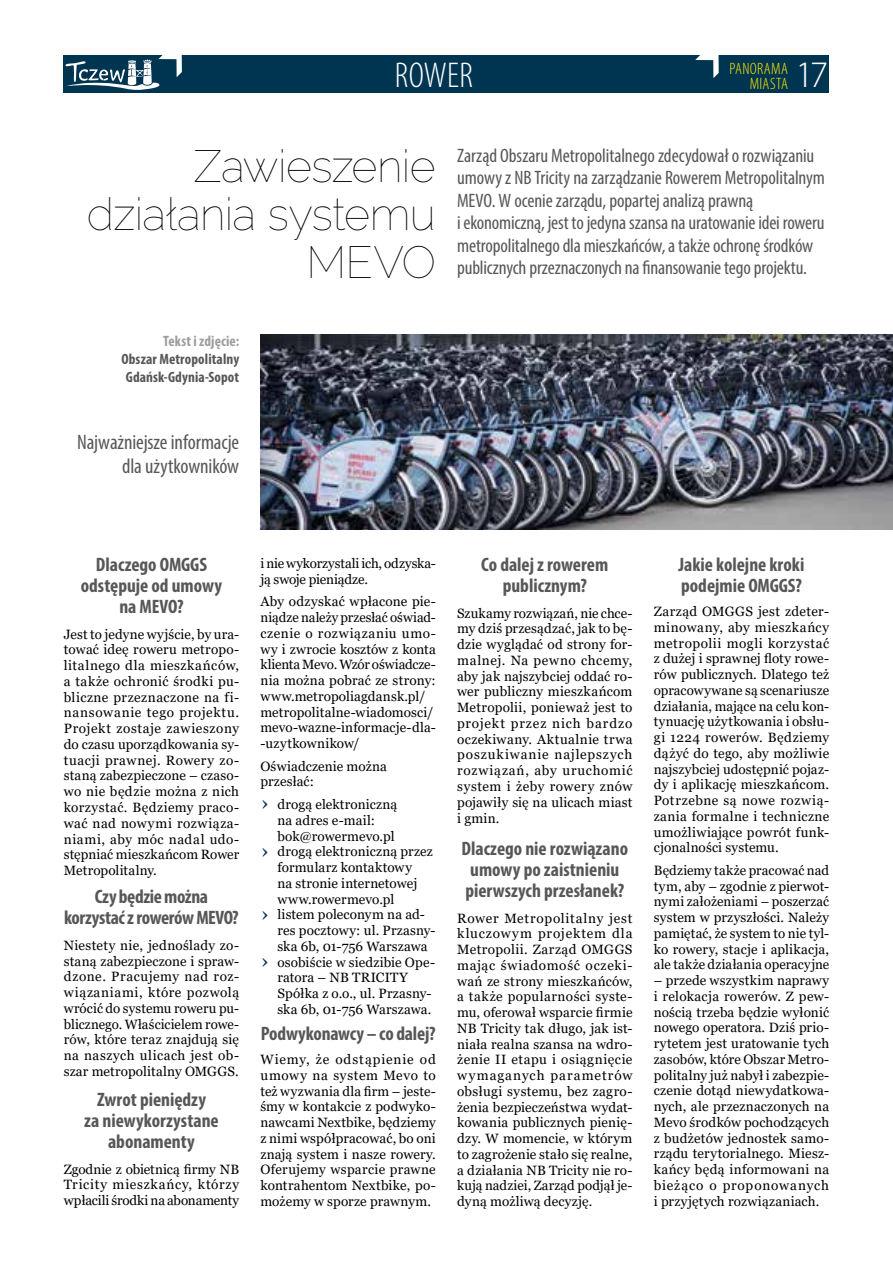
<style>
.page{position:relative;width:893px;height:1263px;background:#fff}
.page>*{position:absolute;margin:0;border:0;box-sizing:border-box;transform-origin:0 0}
.t1{font:100 45px/48px "Raleway";letter-spacing:-.015em;color:#000;text-align:right}
.t2{font:300 37.5px "Myriad Pro";color:#fff}
.t3{font:300 condensed 36px "Myriad Pro";letter-spacing:.01em;color:#fff}
.t4{font:condensed 21px/24px "Myriad Pro";letter-spacing:-.005em;color:#575756;text-align:right}
.t5{font:condensed 19.5px/22.5px "Myriad Pro";letter-spacing:-.005em;color:#575756}
.t6{font:700 condensed 19.5px/21px "Myriad Pro";color:#575756;text-align:center}
.t7{font:700 condensed 19.5px/21px "Myriad Pro";letter-spacing:-.02em;color:#575756;text-align:center}
.t8{font:300 condensed 16.5px/15px "Myriad Pro";letter-spacing:.02em;color:#ffed00;text-align:right}
.t9{font:700 condensed 15px/18px "Myriad Pro";letter-spacing:.01em;color:#575756}
.t10{font:700 condensed 15px "Myriad Pro";letter-spacing:.005em;color:#9d9d9c}
.t11{font:13.5px/15.8px "Georgia";letter-spacing:.01em;color:#000;text-align:justify}
.t12{font:13.5px/15.8px "Georgia";letter-spacing:-.01em;color:#000}
.s1{font-size:21px;color:#003552}
</style>
<div class="page">
<div style="left:64px;top:56px;width:765px;height:37px;background:#003552"></div>
<svg style="left:65px;top:55px;width:117px;height:35px"></svg>
<svg style="left:695px;top:55px;width:24px;height:23px"></svg>
<img style="left:260px;top:335px;width:633px;height:194px">
<h3 class="t3" style="left:395px;top:54px;width:79px">ROWER</h3>
<p class="t8" style="left:730px;top:61px;width:60px">PANORAMA<br>MIASTA</p>
<h2 class="t2" style="left:795px;top:54px;width:34px">17</h2>
<h1 class="t1" style="left:87px;top:142px;width:350px">Zawieszenie działania systemu<br>MEVO</h1>
<p class="t10" style="left:163px;top:331px;width:78px">Tekst i zdjęcie:</p>
<p class="t9" style="left:121px;top:349px;width:119px">Obszar Metropolitalny<br>Gdańsk-Gdynia-Sopot</p>
<h3 class="t4" style="left:77px;top:430px;width:163px">Najważniejsze informacje dla użytkowników</h3>
<p class="t5" style="left:457px;top:144px;width:369px">Zarząd Obszaru Metropolitalnego zdecydował o rozwiązaniu umowy z NB Tricity na zarządzanie Rowerem Metropolitalnym MEVO. W ocenie zarządu, popartej analizą prawną<br>i ekonomiczną, jest to jedyna szansa na uratowanie idei roweru metropolitalnego dla mieszkańców, a także ochronę środków publicznych przeznaczonych na finansowanie tego projektu.</p>
<h3 class="t6" style="left:81px;top:553px;width:143px">Dlaczego OMGGS odstępuje od umowy na MEVO?</h3>
<p class="t11" style="left:64px;top:626px;width:177px">Jest to jedyne wyjście, by ura&shy;tować ideę roweru metropo&shy;litalnego dla mieszkańców, a także ochronić środki pu&shy;bliczne przeznaczone na fi&shy;nansowanie tego projektu.<br>Projekt zostaje zawieszony do czasu uporządkowania sy&shy;tuacji prawnej. Rowery zo&shy;staną zabezpieczone – czaso&shy;wo nie będzie można z nich korzystać. Będziemy praco&shy;wać nad nowymi rozwiąza&shy;niami, aby móc nadal udo&shy;stępniać mieszkańcom Rower Metropolitalny.</p>
<h3 class="t7" style="left:64px;top:885px;width:176px">Czy będzie można korzystać z rowerów MEVO?</h3>
<p class="t11" style="left:64px;top:937px;width:177px">Niestety nie, jednoślady zo&shy;staną zabezpieczone i spraw&shy;dzone. Pracujemy nad roz&shy;wiązaniami, które pozwolą wrócić do systemu roweru pu&shy;blicznego. Właścicielem rowe&shy;rów, które teraz znajdują się na naszych ulicach jest ob&shy;szar metropolitalny OMGGS.</p>
<h3 class="t6" style="left:84px;top:1088px;width:136px">Zwrot pieniędzy<br>za niewykorzystane abonamenty</h3>
<p class="t11" style="left:64px;top:1161px;width:177px">Zgodnie z obietnicą firmy NB Tricity mieszkańcy, którzy wpłacili środki na abonamenty</p>
<p class="t12" style="left:260px;top:556px;width:177px">i nie wykorzystali ich, odzyska&shy;ją swoje pieniądze.</p>
<p class="t11" style="left:260px;top:594px;width:177px;text-align:left">Aby odzyskać wpłacone pie&shy;niądze należy przesłać oświad&shy;czenie o rozwiązaniu umo&shy;wy i zwrocie kosztów z konta klienta Mevo. Wzór oświadcze&shy;nia można pobrać ze strony: www.metropoliagdansk.pl/ metropolitalne-wiadomosci/ mevo-wazne-informacje-dla--uzytkownikow/</p>
<p class="t11" style="left:260px;top:758px;width:128px">Oświadczenie można przesłać:</p>
<p class="t11" style="left:260px;top:797px;width:138px"><span class="s1">›</span> drogą elektroniczną</p>
<p class="t11" style="left:277px;top:812px;width:99px">na adres e-mail:</p>
<p class="t11" style="left:277px;top:828px;width:119px">bok@rowermevo.pl</p>
<p class="t11" style="left:260px;top:844px;width:174px"><span class="s1">›</span> drogą elektroniczną przez</p>
<p class="t11" style="left:277px;top:860px;width:136px">formularz kontaktowy</p>
<p class="t11" style="left:277px;top:875px;width:141px">na stronie internetowej</p>
<p class="t11" style="left:277px;top:891px;width:118px">www.rowermevo.pl</p>
<p class="t11" style="left:260px;top:907px;width:166px"><span class="s1">›</span> listem poleconym na ad-</p>
<p class="t11" style="left:277px;top:923px;width:160px">res pocztowy: ul. Przasny-</p>
<p class="t11" style="left:277px;top:938px;width:152px">ska 6b, 01-756 Warszawa</p>
<p class="t11" style="left:260px;top:954px;width:176px"><span class="s1">›</span> osobiście w siedzibie Ope-</p>
<p class="t11" style="left:277px;top:970px;width:132px">ratora – NB TRICITY</p>
<p class="t11" style="left:277px;top:986px;width:156px">Spółka z o.o., ul. Przasny-</p>
<p class="t11" style="left:277px;top:1001px;width:155px">ska 6b, 01-756 Warszawa.</p>
<h3 class="t6" style="left:261px;top:1023px;width:176px">Podwykonawcy – co dalej?</h3>
<p class="t11" style="left:260px;top:1052px;width:177px">Wiemy, że odstąpienie od umowy na system Mevo to też wyzwania dla firm – jeste&shy;śmy w kontakcie z podwyko&shy;nawcami Nextbike, będziemy z nimi współpracować, bo oni znają system i nasze rowery.<br>Oferujemy wsparcie prawne kontrahentom Nextbike, po&shy;możemy w sporze prawnym.</p>
<h3 class="t6" style="left:481px;top:553px;width:129px">Co dalej z rowerem publicznym?</h3>
<p class="t11" style="left:457px;top:605px;width:177px">Szukamy rozwiązań, nie chce&shy;my dziś przesądzać, jak to bę&shy;dzie wyglądać od strony for&shy;malnej. Na pewno chcemy, aby jak najszybciej oddać ro&shy;wer publiczny mieszkańcom Metropolii, ponieważ jest to projekt przez nich bardzo oczekiwany. Aktualnie trwa poszukiwanie najlepszych rozwiązań, aby uruchomić system i żeby rowery znów pojawiły się na ulicach miast i gmin.</p>
<h3 class="t6" style="left:461px;top:837px;width:168px;text-align:left">Dlaczego nie rozwiązano umowy po zaistnieniu pierwszych przesłanek?</h3>
<p class="t11" style="left:457px;top:910px;width:177px">Rower Metropolitalny jest kluczowym projektem dla Metropolii. Zarząd OMGGS mając świadomość oczeki&shy;wań ze strony mieszkańców, a także popularności syste&shy;mu, oferował wsparcie firmie NB Tricity tak długo, jak ist&shy;niała realna szansa na wdro&shy;żenie II etapu i osiągnięcie wymaganych parametrów obsługi systemu, bez zagro&shy;żenia bezpieczeństwa wydat&shy;kowania publicznych pienię&shy;dzy. W momencie, w którym to zagrożenie stało się realne, a działania NB Tricity nie ro&shy;kują nadziei, Zarząd podjął je&shy;dyną możliwą decyzję.</p>
<h3 class="t6" style="left:679px;top:553px;width:127px;text-align:left">Jakie kolejne kroki podejmie OMGGS?</h3>
<p class="t11" style="left:654px;top:604px;width:177px">Zarząd OMGGS jest zdeter&shy;minowany, aby mieszkańcy metropolii mogli korzystać z dużej i sprawnej floty rowe&shy;rów publicznych. Dlatego też opracowywane są scenariusze działania, mające na celu kon&shy;tynuację użytkowania i obsłu&shy;gi 1224 rowerów. Będziemy dążyć do tego, aby możliwie najszybciej udostępnić pojaz&shy;dy i aplikację mieszkańcom.<br>Potrzebne są nowe rozwią&shy;zania formalne i techniczne umożliwiające powrót funk&shy;cjonalności systemu.</p>
<p class="t11" style="left:654px;top:863px;width:177px">Będziemy także pracować nad tym, aby – zgodnie z pierwot&shy;nymi założeniami – poszerzać system w przyszłości. Należy pamiętać, że system to nie tyl&shy;ko rowery, stacje i aplikacja, ale także działania operacyjne</p>
<p class="t11" style="left:654px;top:973px;width:177px">– przede wszystkim naprawy i relokacja rowerów. Z pew&shy;nością trzeba będzie wyłonić nowego operatora. Dziś prio&shy;rytetem jest uratowanie tych zasobów, które Obszar Metro&shy;politalny już nabył i zabezpie&shy;czenie dotąd niewydatkowa&shy;nych, ale przeznaczonych na Mevo środków pochodzących z budżetów jednostek samo&shy;rządu terytorialnego. Miesz&shy;kańcy będą informowani na bieżąco o proponowanych i przyjętych rozwiązaniach.</p>
</div>
